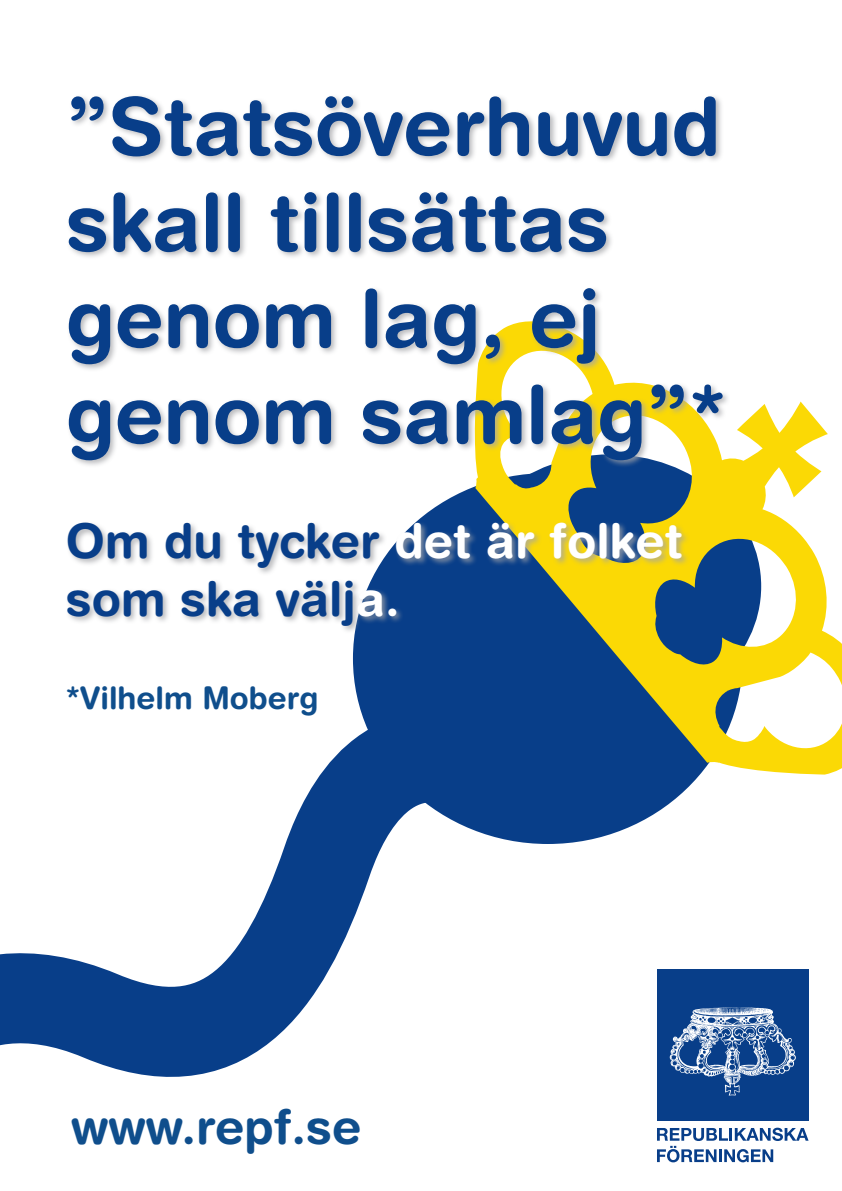
<style>
.page{position:relative;width:842px;height:1191px;background:#fff}
.page>*{position:absolute;margin:0;border:0;box-sizing:border-box;transform-origin:0 0}
.t1{font:700 80px/96px "Helvetica Rounded LT Std";color:#083e89}
.t2{font:700 48px/57.6px "Helvetica Rounded LT Std";color:#083e89}
.t3{font:700 48px "Helvetica Rounded LT Std";color:#0f4e8c}
.t4{font:700 31px "Helvetica Rounded LT Std";color:#0f4e8c}
.s1{color:#fff}
</style>
<div class="page">
<div style="left:353px;top:473px;width:390px;height:371px;background:#083e89;border-radius:50%"></div>
<svg style="left:0;top:634px;width:615px;height:443px"></svg>
<svg style="left:475px;top:401px;width:367px;height:373px"></svg>
<div style="left:65px;top:93px;width:666px;height:541px;background:#a4a5a9;opacity:.75"></div>
<div style="left:657px;top:969px;width:152px;height:152px;background:#083e89"></div>
<svg style="left:670px;top:1007px;width:126px;height:88px"></svg>
<svg style="left:657px;top:1127px;width:151px;height:35px"></svg>
<p class="t1" style="left:66px;top:77px;width:662px">”Statsöverhuvud skall tillsättas genom lag, ej genom samlag”*</p>
<p class="t2" style="left:66px;top:511px;width:618px">Om du tycker <span class="s1">det är folket </span>som ska välj<span class="s1">a.</span></p>
<p class="t4" style="left:66px;top:679px;width:254px">*Vilhelm Moberg</p>
<p class="t3" style="left:71px;top:1098px;width:292px">www.repf.se</p>
</div>
